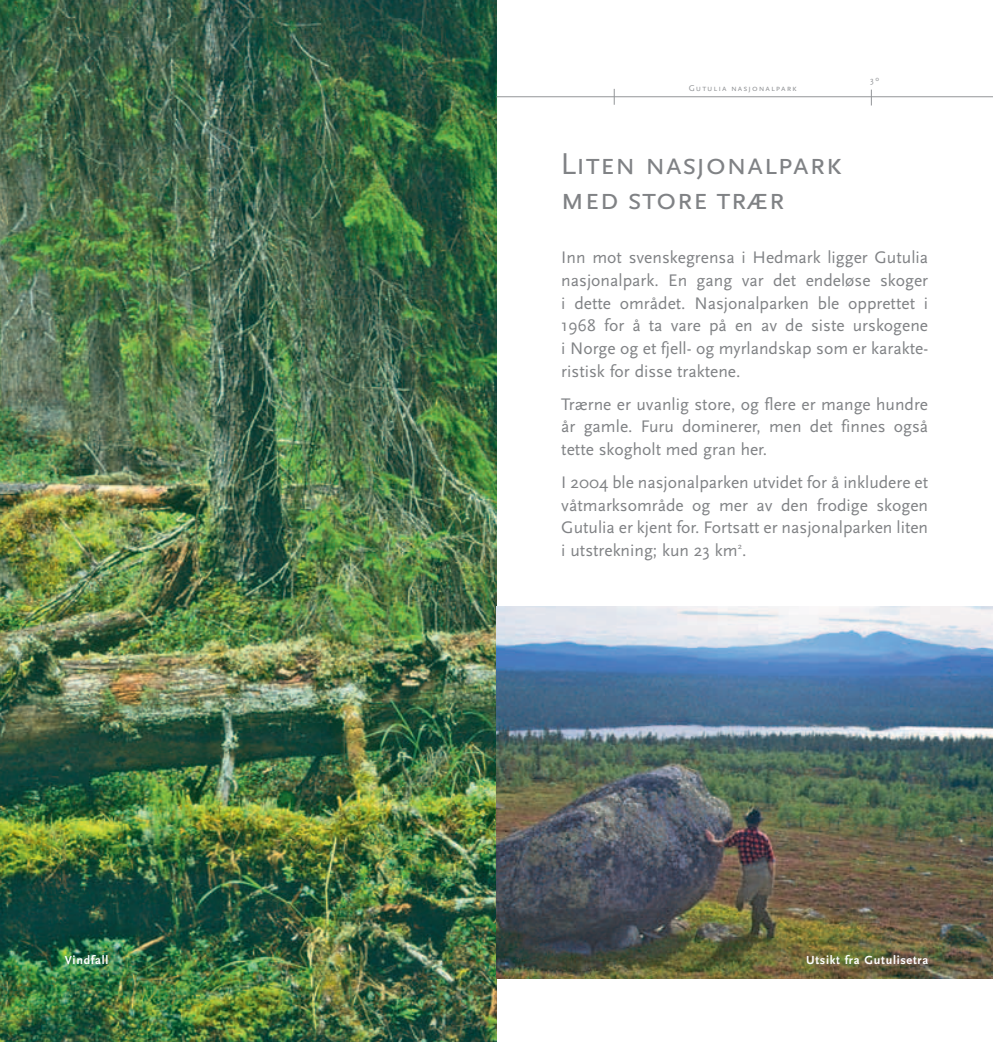
<style>
.page{position:relative;width:993px;height:1042px;background:#fff}
.page>*{position:absolute;margin:0;border:0;box-sizing:border-box;transform-origin:0 0}
.t1{font:31.5px/35px "Scala Sans Caps";color:#808285}
.t2{font:17.5px/22.8px "Scala Sans";color:#808285;text-align:justify}
.t3{font:700 12.25px "Scala Sans";letter-spacing:.055em;color:#fff}
.t4{font:8.75px "Scala Sans Caps";letter-spacing:.115em;color:#939598}
.t5{font:8.75px "Scala Sans";color:#939598}
</style>
<div class="page">
<img style="left:0;top:0;width:496px;height:1042px">
<img style="left:496px;top:606px;width:496px;height:373px">
<svg style="left:613px;top:89px;width:1px;height:16px"></svg>
<svg style="left:870px;top:90px;width:1px;height:15px"></svg>
<hr style="left:496px;top:96px;width:496px;height:1px;background:#939598">
<p class="t4" style="left:688px;top:82px;width:110px">Gutulia nasjonalpark</p>
<h1 class="t1" style="left:560px;top:145px;width:283px">Liten nasjonalpark med store trær</h1>
<p class="t5" style="left:869px;top:77px;width:11px">3<sup>o</sup></p>
<p class="t2" style="left:561px;top:247px;width:368px">Inn mot svenskegrensa i Hedmark ligger Gutulia nasjonalpark. En gang var det endeløse skoger i dette området. Nasjonalparken ble opprettet i 1968 for å ta vare på en av de siste urskogene i Norge og et fjell- og myrlandskap som er karakte&shy;ristisk for disse traktene.</p>
<p class="t2" style="left:561px;top:394px;width:368px">Trærne er uvanlig store, og flere er mange hundre år gamle. Furu dominerer, men det finnes også tette skogholt med gran her.</p>
<p class="t2" style="left:561px;top:472px;width:368px">I 2004 ble nasjonalparken utvidet for å inkludere et våtmarksområde og mer av den frodige skogen Gutulia er kjent for. Fortsatt er nasjonalparken liten i utstrekning; kun 23 km<sup>2</sup>.</p>
<p class="t3" style="left:65px;top:955px;width:45px">Vindfall</p>
<p class="t3" style="left:805px;top:955px;width:123px">Utsikt fra Gutulisetra</p>
</div>
